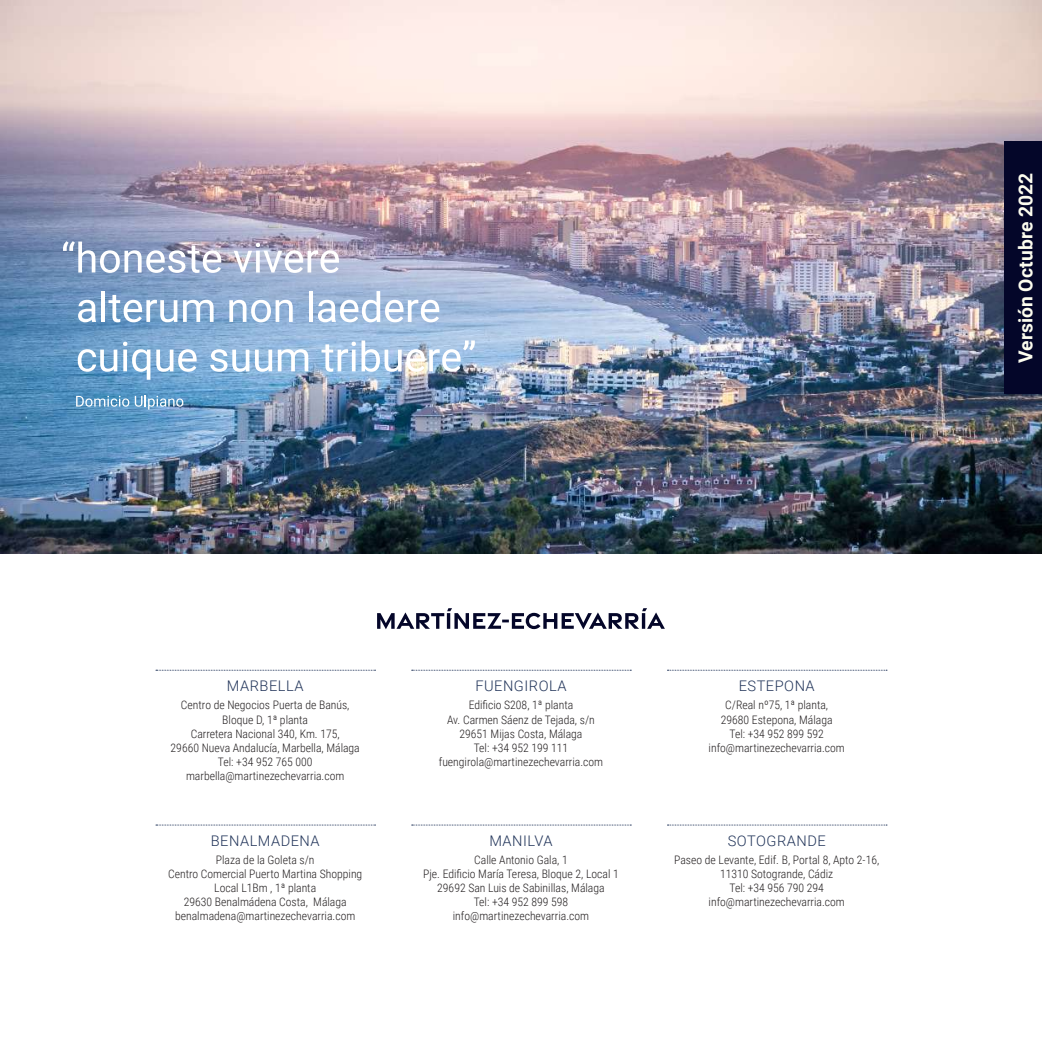
<style>
.page{position:relative;width:1042px;height:1042px;background:#fff}
.page>*{position:absolute;margin:0;border:0;box-sizing:border-box;transform-origin:0 0}
.t1{font:700 19.25px "Roboto";letter-spacing:.005em;color:#fdfdef}
.t2{font:300 14.7px "Roboto";letter-spacing:.035em;color:#22355a}
.t3{font:300 11.72px/14px "Roboto Condensed";color:#231f20;text-align:center}
</style>
<div class="page">
<img style="left:0;top:0;width:1042px;height:553px">
<div style="left:1004px;top:142px;width:38px;height:252px;background:#040629"></div>
<svg style="left:377px;top:608px;width:288px;height:21px"></svg>
<svg style="left:63px;top:241px;width:158px;height:32px"></svg>
<svg style="left:234px;top:243px;width:105px;height:30px"></svg>
<svg style="left:78px;top:300px;width:18px;height:22px"></svg>
<hr style="left:101px;top:291px;width:4px;height:31px;background:#fff">
<svg style="left:108px;top:295px;width:69px;height:27px"></svg>
<svg style="left:183px;top:300px;width:31px;height:22px"></svg>
<svg style="left:229px;top:300px;width:64px;height:22px"></svg>
<hr style="left:309px;top:291px;width:4px;height:31px;background:#fff">
<svg style="left:318px;top:291px;width:121px;height:31px"></svg>
<svg style="left:78px;top:349px;width:39px;height:23px"></svg>
<svg style="left:123px;top:342px;width:27px;height:38px"></svg>
<svg style="left:156px;top:349px;width:41px;height:23px"></svg>
<svg style="left:210px;top:349px;width:39px;height:23px"></svg>
<svg style="left:255px;top:350px;width:17px;height:22px"></svg>
<svg style="left:278px;top:349px;width:30px;height:22px"></svg>
<svg style="left:321px;top:340px;width:154px;height:32px"></svg>
<svg style="left:76px;top:396px;width:53px;height:11px"></svg>
<svg style="left:135px;top:395px;width:48px;height:15px"></svg>
<svg style="left:412px;top:670px;width:219px;height:1px"></svg>
<svg style="left:412px;top:824px;width:219px;height:1px"></svg>
<svg style="left:156px;top:670px;width:219px;height:1px"></svg>
<svg style="left:156px;top:824px;width:219px;height:1px"></svg>
<svg style="left:667px;top:670px;width:220px;height:1px"></svg>
<svg style="left:667px;top:824px;width:220px;height:1px"></svg>
<p class="t2" style="left:227px;top:676px;width:78px">MARBELLA</p>
<p class="t3" style="left:171px;top:698px;width:191px">Centro de Negocios Puerta de Banús,<br>Bloque D, 1ª planta<br>Carretera Nacional 340, Km. 175,<br>29660 Nueva Andalucía, Marbella, Málaga<br>Tel: +34 952 765 000 marbella@martinezechevarria.com</p>
<p class="t2" style="left:211px;top:830px;width:110px">BENALMADENA</p>
<p class="t3" style="left:168px;top:852px;width:196px">Plaza de la Goleta s/n<br>Centro Comercial Puerto Martina Shopping<br>Local L1Bm , 1ª planta<br>29630 Benalmádena Costa, Málaga benalmadena@martinezechevarria.com</p>
<p class="t2" style="left:475px;top:676px;width:93px">FUENGIROLA</p>
<p class="t3" style="left:439px;top:698px;width:166px">Edificio S208, 1ª planta<br>Av. Carmen Sáenz de Tejada, s/n<br>29651 Mijas Costa, Málaga<br>Tel: +34 952 199 111 fuengirola@martinezechevarria.com</p>
<p class="t2" style="left:489px;top:830px;width:65px">MANILVA</p>
<p class="t3" style="left:423px;top:852px;width:197px">Calle Antonio Gala, 1<br>Pje. Edificio María Teresa, Bloque 2, Local 1<br>29692 San Luis de Sabinillas, Málaga<br>Tel: +34 952 899 598 info@martinezechevarria.com</p>
<p class="t2" style="left:739px;top:676px;width:78px">ESTEPONA</p>
<p class="t3" style="left:708px;top:698px;width:138px">C/Real nº75, 1ª planta,<br>29680 Estepona, Málaga<br>Tel: +34 952 899 592 info@martinezechevarria.com</p>
<p class="t2" style="left:728px;top:830px;width:100px">SOTOGRANDE</p>
<p class="t3" style="left:674px;top:852px;width:207px">Paseo de Levante, Edif. B, Portal 8, Apto 2-16,<br>11310 Sotogrande, Cádiz<br>Tel: +34 956 790 294 info@martinezechevarria.com</p>
<h1 class="t1" style="left:1012px;top:363px;width:191px;rotate:-90deg">Versión Octubre 2022</h1>
</div>
